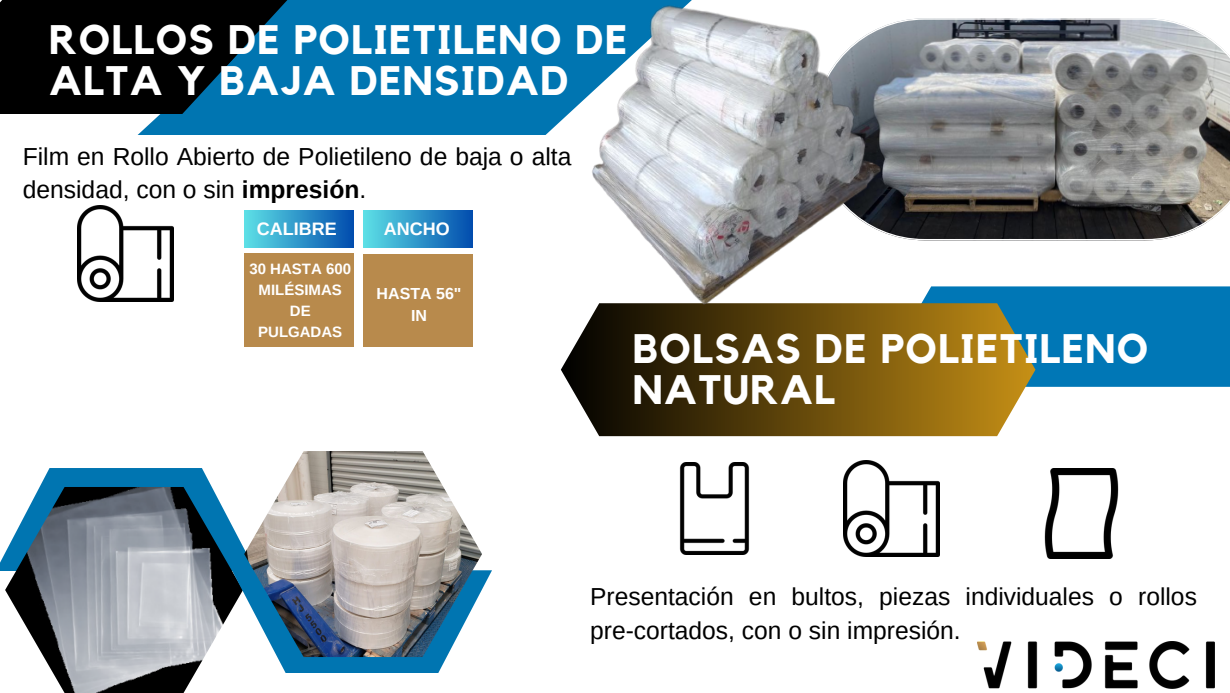
<style>
.page{position:relative;width:1230px;height:693px;background:#fff}
.page>*{position:absolute;margin:0;border:0;box-sizing:border-box;transform-origin:0 0}
.t1{font:700 41.1px/40.5px "Kollektif";letter-spacing:.035em;color:#fff}
.t2{font:24.6px/33.8px "Arimo";color:#000}
.t3{font:700 18px "Arimo";color:#fff}
.t4{font:700 16px/21.8px "Arimo";color:#fff;text-align:center}
.t5{font:700 15px/21px "Arimo";color:#fff;text-align:center}
.s1{font-weight:700}
</style>
<div class="page">
<svg style="left:922px;top:18px;width:308px;height:222px;background:#818282"></svg>
<div style="left:137px;top:0;width:413px;height:135px;background:#0075b1"></div>
<svg style="left:0;top:0;width:287px;height:114px;background:#001520"></svg>
<div style="left:244px;top:210px;width:110px;height:38px;background:linear-gradient(to right,#5de0e6,#024dae)"></div>
<div style="left:363px;top:210px;width:110px;height:38px;background:linear-gradient(to right,#5ee1e6,#024dae)"></div>
<div style="left:244px;top:254px;width:110px;height:93px;background:#b88a4c"></div>
<div style="left:363px;top:254px;width:110px;height:92px;background:#b88a4c"></div>
<img style="left:843px;top:460px;width:96px;height:96px">
<img style="left:679px;top:463px;width:71px;height:91px">
<img style="left:1044px;top:468px;width:75px;height:90px">
<img style="left:53px;top:673px;width:142px;height:20px">
<svg style="left:0;top:468px;width:492px;height:205px"></svg>
<img style="left:244px;top:451px;width:238px;height:206px">
<div style="left:922px;top:286px;width:308px;height:101px;background:#0077b6"></div>
<svg style="left:561px;top:303px;width:474px;height:133px;background:#6d561d"></svg>
<img style="left:550px;top:0;width:372px;height:339px">
<img style="left:78px;top:206px;width:96px;height:96px">
<img style="left:977px;top:642px;width:237px;height:46px">
<p class="t1" style="left:49px;top:21px;width:579px">ROLLOS DE POLIETILENO DE<br>ALTA Y BAJA DENSIDAD</p>
<p class="t2" style="left:23px;top:139px;width:550px">Film en Rollo Abierto de Polietileno de baja o alta densidad, con o sin <span class="s1">impresión</span>.</p>
<p class="t3" style="left:257px;top:218px;width:81px">CALIBRE</p>
<p class="t5" style="left:249px;top:258px;width:103px">30 HASTA 600<br>MILÉSIMAS<br>DE<br>PULGADAS</p>
<p class="t3" style="left:384px;top:218px;width:67px">ANCHO</p>
<p class="t4" style="left:377px;top:283px;width:86px">HASTA 56"<br>IN</p>
<p class="t1" style="left:633px;top:330px;width:517px">BOLSAS DE POLIETILENO<br>NATURAL</p>
<p class="t2" style="left:590px;top:580px;width:608px">Presentación en bultos, piezas individuales o rollos pre-cortados, con o sin impresión.</p>
</div>
